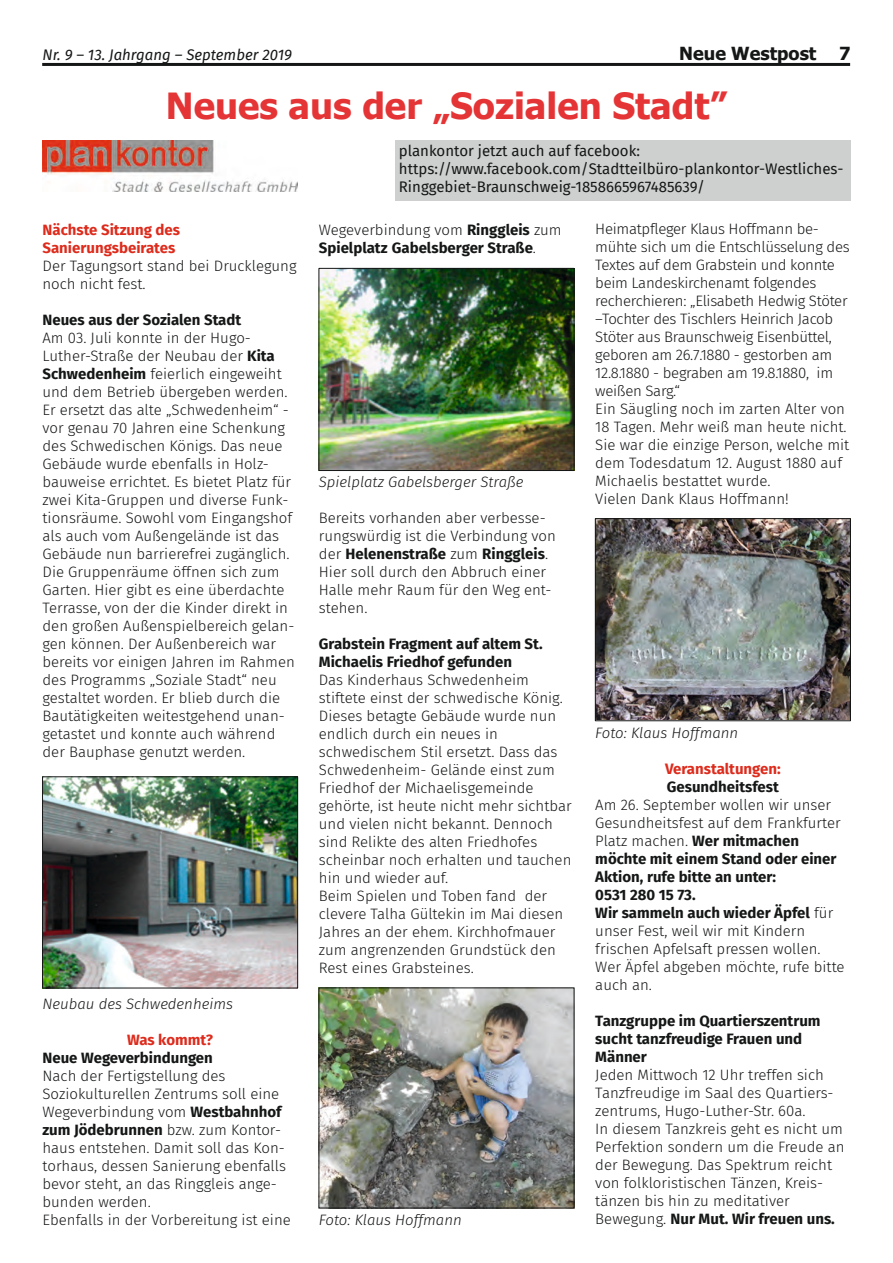
<style>
.page{position:relative;width:893px;height:1263px;background:#fff}
.page>*{position:absolute;margin:0;border:0;box-sizing:border-box;transform-origin:0 0}
.t1{font:700 36px "Tahoma";color:#e53435}
.t2{font:700 18px "Tahoma";color:#151616}
.t3{font:300 15px/18px "Fira Sans";color:#151616}
.t4{font:300 15px/18px "Fira Sans";letter-spacing:-.02em;color:#151616}
.t5{font:700 15px/18px "Fira Sans";color:#151616}
.t6{font:15px/18px "Fira Sans";color:#151616}
.t7{font:italic 300 15px "Fira Sans";color:#151616}
.t8{font:700 15px/18px "Fira Sans";color:#dd2b1c}
.t9{font:italic 15px "Fira Sans";color:#151616}
.s1{font-weight:300}
.s2{font-weight:700}
</style>
<div class="page">
<hr style="left:42px;top:63px;width:808px;height:3px;background:#151616">
<div style="left:395px;top:140px;width:455px;height:60px;background:#cecfcf"></div>
<img style="left:320px;top:989px;width:252px;height:217px">
<div style="left:318px;top:987px;width:256px;height:221px;border:1px solid #151616"></div>
<img style="left:320px;top:270px;width:252px;height:199px">
<div style="left:318px;top:268px;width:256px;height:203px;border:1px solid #151616"></div>
<img style="left:43px;top:140px;width:255px;height:51px">
<img style="left:44px;top:778px;width:252px;height:208px">
<div style="left:42px;top:776px;width:256px;height:212px;border:1px solid #151616"></div>
<img style="left:597px;top:520px;width:252px;height:199px">
<div style="left:595px;top:518px;width:256px;height:203px;border:1px solid #151616"></div>
<p class="t9" style="left:43px;top:46px;width:251px">Nr. 9 – 13. Jahrgang – September 2019</p>
<p class="t2" style="left:679px;top:46px;width:139px">Neue Westpost</p>
<p class="t2" style="left:839px;top:46px;width:13px">7</p>
<h1 class="t1" style="left:166px;top:91px;width:562px">Neues aus der „Sozialen Stadt”</h1>
<p class="t6" style="left:399px;top:142px;width:446px">plankontor jetzt auch auf facebook: https://www.facebook.com/Stadtteilbüro-plankontor-Westliches-<br>Ringgebiet-Braunschweig-1858665967485639/</p>
<p class="t5" style="left:319px;top:220px;width:244px"><span class="s1">Wegeverbindung vom</span> Ringgleis <span class="s1">zum<br></span>Spielplatz Gabelsberger Straße<span class="s1">.</span></p>
<p class="t8" style="left:43px;top:221px;width:139px">Nächste Sitzung des<br>Sanierungsbeirates</p>
<p class="t3" style="left:43px;top:257px;width:256px">Der Tagungsort stand bei Drucklegung noch nicht fest.</p>
<p class="t5" style="left:43px;top:311px;width:200px">Neues aus der Sozialen Stadt</p>
<p class="t3" style="left:43px;top:329px;width:254px">Am 03. Juli konnte in der Hugo-Luther-Straße der Neubau der <span class="s2">Kita Schwedenheim</span> feierlich eingeweiht und dem Betrieb übergeben werden.<br>Er ersetzt das alte „Schwedenheim“ - vor genau 70 Jahren eine Schenkung des Schwedischen Königs. Das neue Gebäude wurde ebenfalls in Holz&shy;bauweise errichtet. Es bietet Platz für zwei Kita-Gruppen und diverse Funk&shy;tionsräume. Sowohl vom Eingangshof als auch vom Außengelände ist das Gebäude nun barrierefrei zugänglich.<br>Die Gruppenräume öffnen sich zum Garten. Hier gibt es eine überdachte Terrasse, von der die Kinder direkt in den großen Außenspielbereich gelan&shy;gen können. Der Außenbereich war bereits vor einigen Jahren im Rahmen des Programms „Soziale Stadt“ neu gestaltet worden. Er blieb durch die Bautätigkeiten weitestgehend unan&shy;getastet und konnte auch während der Bauphase genutzt werden.</p>
<p class="t4" style="left:595px;top:220px;width:256px">Heimatpfleger Klaus Hoffmann be&shy;mühte sich um die Entschlüsselung des Textes auf dem Grabstein und konnte beim Landeskirchenamt folgendes recherchieren: „Elisabeth Hedwig Stöter –Tochter des Tischlers Heinrich Jacob Stöter aus Braunschweig Eisenbüttel, geboren am 26.7.1880 - gestorben am 12.8.1880 - begraben am 19.8.1880, im weißen Sarg.“<br>Ein Säugling noch im zarten Alter von 18 Tagen. Mehr weiß man heute nicht.<br>Sie war die einzige Person, welche mit dem Todesdatum 12. August 1880 auf Michaelis bestattet wurde.<br>Vielen Dank Klaus Hoffmann!</p>
<p class="t7" style="left:319px;top:472px;width:206px">Spielplatz Gabelsberger Straße</p>
<p class="t3" style="left:319px;top:508px;width:238px">Bereits vorhanden aber verbesse&shy;rungswürdig ist die Verbindung von der <span class="s2">Helenenstraße</span> zum <span class="s2">Ringgleis</span>.<br>Hier soll durch den Abbruch einer<br>Halle mehr Raum für den Weg ent&shy;stehen.</p>
<p class="t5" style="left:319px;top:634px;width:225px">Grabstein Fragment auf altem St.<br>Michaelis Friedhof gefunden</p>
<p class="t3" style="left:319px;top:670px;width:254px">Das Kinderhaus Schwedenheim stiftete einst der schwedische König.<br>Dieses betagte Gebäude wurde nun endlich durch ein neues in schwedischem Stil ersetzt. Dass das<br>Schwedenheim- Gelände einst zum<br>Friedhof der Michaelisgemeinde gehörte, ist heute nicht mehr sichtbar und vielen nicht bekannt. Dennoch sind Relikte des alten Friedhofes scheinbar noch erhalten und tauchen hin und wieder auf.<br>Beim Spielen und Toben fand der clevere Talha Gültekin im Mai diesen<br>Jahres an der ehem. Kirchhofmauer zum angrenzenden Grundstück den<br>Rest eines Grabsteines.</p>
<p class="t7" style="left:595px;top:724px;width:144px">Foto: Klaus Hoffmann</p>
<p class="t8" style="left:665px;top:760px;width:117px">Veranstaltungen:</p>
<p class="t5" style="left:667px;top:778px;width:114px">Gesundheitsfest</p>
<p class="t3" style="left:595px;top:796px;width:251px">Am 26. September wollen wir unser<br>Gesundheitsfest auf dem Frankfurter<br>Platz machen. <span class="s2">Wer mitmachen möchte mit einem Stand oder einer<br>Aktion, rufe bitte an unter:<br>0531 280 15 73.<br>Wir sammeln auch wieder Äpfel</span> für unser Fest, weil wir mit Kindern frischen Apfelsaft pressen wollen.<br>Wer Äpfel abgeben möchte, rufe bitte auch an.</p>
<p class="t5" style="left:595px;top:1012px;width:227px">Tanzgruppe im Quartierszentrum sucht tanzfreudige Frauen und<br>Männer</p>
<p class="t3" style="left:595px;top:1066px;width:251px">Jeden Mittwoch 12 Uhr treffen sich Tanzfreudige im Saal des Quartiers&shy;zentrums, Hugo-Luther-Str. 60a.<br>In diesem Tanzkreis geht es nicht um Perfektion sondern um die Freude an der Bewegung. Das Spektrum reicht von folkloristischen Tänzen, Kreis&shy;tänzen bis hin zu meditativer Bewegung. <span class="s2">Nur Mut. Wir freuen uns.</span></p>
<p class="t7" style="left:43px;top:995px;width:192px">Neubau des Schwedenheims</p>
<p class="t8" style="left:127px;top:1031px;width:87px">Was kommt?</p>
<p class="t5" style="left:43px;top:1049px;width:172px">Neue Wegeverbindungen</p>
<p class="t3" style="left:43px;top:1067px;width:250px">Nach der Fertigstellung des<br>Soziokulturellen Zentrums soll eine<br>Wegeverbindung vom <span class="s2">Westbahnhof zum Jödebrunnen</span> bzw. zum Kontor&shy;haus entstehen. Damit soll das Kon&shy;torhaus, dessen Sanierung ebenfalls bevor steht, an das Ringgleis ange&shy;bunden werden.<br>Ebenfalls in der Vorbereitung ist eine</p>
<p class="t7" style="left:319px;top:1210px;width:144px">Foto: Klaus Hoffmann</p>
</div>
